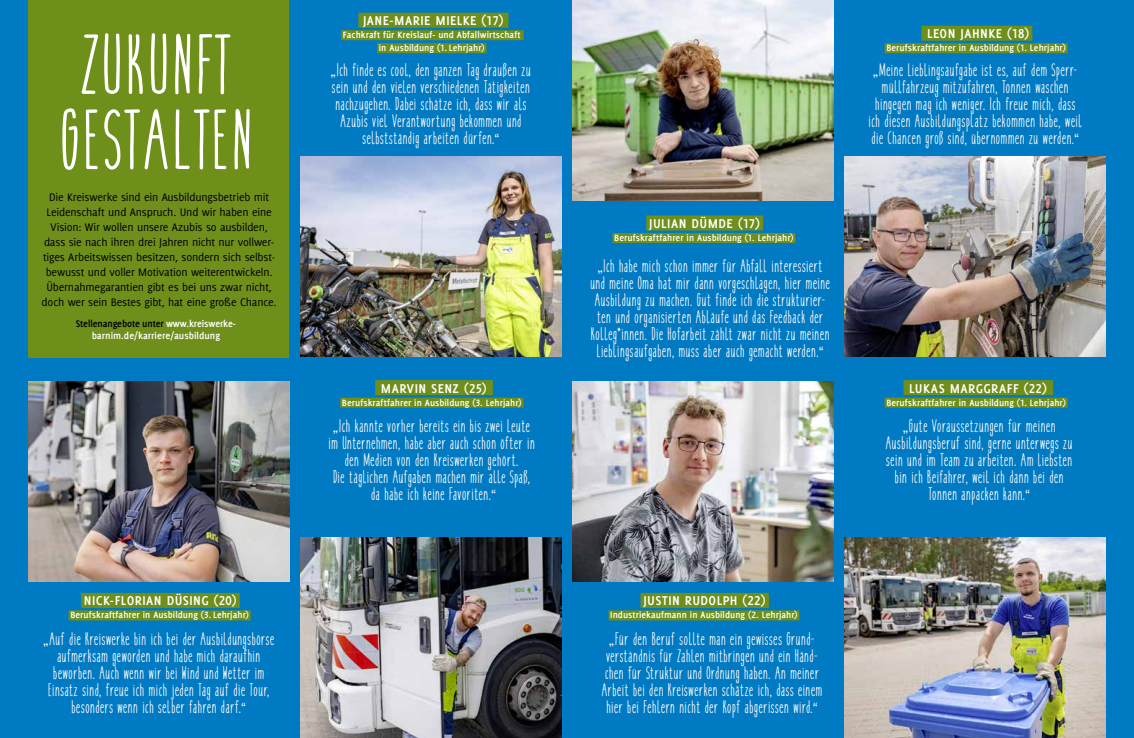
<style>
.page{position:relative;width:1134px;height:738px;background:#fff}
.page>*{position:absolute;margin:0;border:0;box-sizing:border-box;transform-origin:0 0}
.t1{font:700 65px/75px "cookies&milk";letter-spacing:.05em;color:#fff;text-align:center}
.t2{font:700 14px/17px "cookies&milk";letter-spacing:.045em;color:#fff;text-align:center}
.t3{font:700 14px "Delicious LB";letter-spacing:.03em;color:#fff}
.t4{font:12px/15px "Delicious LB";letter-spacing:-.015em;color:#000;text-align:center}
.t5{font:700 10.5px/12px "Delicious LB";letter-spacing:-.01em;color:#fff;text-align:center}
.t6{font:700 10px/13px "Delicious LB";letter-spacing:.005em;color:#fff;text-align:center}
.s1{color:#000}
</style>
<div class="page">
<div style="left:0;top:0;width:1134px;height:737px;background:#007ac2"></div>
<div style="left:28px;top:0;width:261px;height:357px;background:#6f8f1b"></div>
<img style="left:845px;top:537px;width:261px;height:200px">
<img style="left:300px;top:537px;width:261px;height:200px">
<img style="left:300px;top:156px;width:261px;height:200px">
<img style="left:573px;top:0;width:260px;height:200px">
<img style="left:573px;top:381px;width:260px;height:200px">
<img style="left:845px;top:156px;width:261px;height:200px">
<img style="left:28px;top:381px;width:261px;height:200px">
<div style="left:358px;top:13px;width:150px;height:15px;background:#6f8f1b"></div>
<div style="left:341px;top:30px;width:183px;height:10px;background:#6f8f1b"></div>
<div style="left:377px;top:43px;width:109px;height:10px;background:#6f8f1b"></div>
<div style="left:921px;top:26px;width:111px;height:15px;background:#6f8f1b"></div>
<div style="left:885px;top:43px;width:182px;height:10px;background:#6f8f1b"></div>
<div style="left:646px;top:215px;width:117px;height:15px;background:#6f8f1b"></div>
<div style="left:612px;top:233px;width:183px;height:10px;background:#6f8f1b"></div>
<div style="left:81px;top:592px;width:159px;height:15px;background:#6f8f1b"></div>
<div style="left:69px;top:610px;width:182px;height:10px;background:#6f8f1b"></div>
<div style="left:375px;top:380px;width:118px;height:15px;background:#6f8f1b"></div>
<div style="left:340px;top:397px;width:183px;height:10px;background:#6f8f1b"></div>
<div style="left:903px;top:380px;width:150px;height:15px;background:#6f8f1b"></div>
<div style="left:885px;top:397px;width:182px;height:10px;background:#6f8f1b"></div>
<div style="left:640px;top:592px;width:129px;height:15px;background:#6f8f1b"></div>
<div style="left:608px;top:610px;width:191px;height:10px;background:#6f8f1b"></div>
<h1 class="t1" style="left:60px;top:31px;width:193px">ZUKUNFT<br>GESTALTEN</h1>
<p class="t4" style="left:42px;top:189px;width:236px">Die Kreiswerke sind ein Ausbildungsbetrieb mit Leidenschaft und Anspruch. Und wir haben eine Vision: Wir wollen unsere Azubis so ausbilden, dass sie nach ihren drei Jahren nicht nur vollwer&shy;tiges Arbeitswissen besitzen, sondern sich selbst&shy;bewusst und voller Motivation weiterentwickeln.<br>Übernahmegarantien gibt es bei uns zwar nicht, doch wer sein Bestes gibt, hat eine große Chance.</p>
<p class="t5" style="left:76px;top:317px;width:162px"><span class="s1">Stellenangebote unter</span> www.kreiswerke&shy;barnim.de/karriere/ausbildung</p>
<p class="t3" style="left:84px;top:591px;width:154px">NICK-FLORIAN DÜSING (20)</p>
<p class="t6" style="left:70px;top:607px;width:180px">Berufskraftfahrer in Ausbildung (3. Lehrjahr)</p>
<p class="t2" style="left:43px;top:630px;width:232px">„Auf die Kreiswerke bin ich bei der Ausbildungsbörse aufmerksam geworden und habe mich daraufhin beworben. Auch wenn wir bei Wind und Wetter im Einsatz sind, freue ich mich jeden Tag auf die Tour, besonders wenn ich selber fahren darf.</p>
<p class="t2" style="left:242px;top:691px;width:6px">“</p>
<p class="t3" style="left:363px;top:12px;width:142px">JANE-MARIE MIELKE (17)</p>
<p class="t6" style="left:343px;top:28px;width:179px">Fachkraft für Kreislauf- und Abfallwirtschaft in Ausbildung (1. Lehrjahr)</p>
<p class="t3" style="left:927px;top:25px;width:103px">LEON JAHNKE (18)</p>
<p class="t6" style="left:886px;top:41px;width:181px">Berufskraftfahrer in Ausbildung (1. Lehrjahr)</p>
<p class="t2" style="left:331px;top:62px;width:201px">„Ich finde es cool, den ganzen Tag draußen zu sein und den vielen verschiedenen Tätigkeiten nachzugehen. Dabei schätze ich, dass wir als Azubis viel Verantwortung bekommen und selbstständig arbeiten dürfen.</p>
<p class="t2" style="left:495px;top:123px;width:6px">“</p>
<p class="t2" style="left:868px;top:62px;width:215px">„Meine Lieblingsaufgabe ist es, auf dem Sperr&shy;müllfahrzeug mitzufahren, Tonnen waschen hingegen mag ich weniger. Ich freue mich, dass ich diesen Ausbildungsplatz bekommen habe, weil die Chancen groß sind, übernommen zu werden.</p>
<p class="t2" style="left:1075px;top:123px;width:6px">“</p>
<p class="t3" style="left:649px;top:214px;width:112px">JULIAN DÜMDE (17)</p>
<p class="t6" style="left:614px;top:230px;width:181px">Berufskraftfahrer in Ausbildung (1. Lehrjahr)</p>
<p class="t2" style="left:590px;top:257px;width:241px">„Ich habe mich schon immer für Abfall interessiert und meine Oma hat mir dann vorgeschlagen, hier meine Ausbildung zu machen. Gut finde ich die strukturier&shy;ten und organisierten Abläufe und das Feedback der Kolleg*innen. Die Hofarbeit zählt zwar nicht zu meinen Lieblingsaufgaben, muss aber auch gemacht werden.</p>
<p class="t2" style="left:819px;top:335px;width:6px">“</p>
<p class="t3" style="left:381px;top:378px;width:107px">MARVIN SENZ (25)</p>
<p class="t6" style="left:342px;top:395px;width:181px">Berufskraftfahrer in Ausbildung (3. Lehrjahr)</p>
<p class="t3" style="left:909px;top:378px;width:139px">LUKAS MARGGRAFF (22)</p>
<p class="t6" style="left:886px;top:395px;width:181px">Berufskraftfahrer in Ausbildung (1. Lehrjahr)</p>
<p class="t2" style="left:328px;top:418px;width:208px">„Ich kannte vorher bereits ein bis zwei Leute im Unternehmen, habe aber auch schon öfter in den Medien von den Kreiswerken gehört.<br>Die täglichen Aufgaben machen mir alle Spaß, da habe ich keine Favoriten.</p>
<p class="t2" style="left:491px;top:479px;width:6px">“</p>
<p class="t2" style="left:886px;top:418px;width:188px">„Gute Voraussetzungen für meinen Ausbildungs beruf sind, gerne unterwegs zu sein und im Team zu arbeiten. Am liebsten bin ich Beifahrer, weil ich dann bei den Tonnen anpacken kann.</p>
<p class="t2" style="left:1026px;top:479px;width:6px">“</p>
<p class="t3" style="left:643px;top:591px;width:124px">JUSTIN RUDOLPH (22)</p>
<p class="t6" style="left:610px;top:607px;width:189px">Industriekaufmann in Ausbildung (2. Lehrjahr)</p>
<p class="t2" style="left:602px;top:630px;width:222px">„Für den Beruf sollte man ein gewisses Grund&shy;verständnis für Zahlen mitbringen und ein Händ&shy;chen für Struktur und Ordnung haben. An meiner Arbeit bei den Kreiswerken schätze ich, dass einem hier bei Fehlern nicht der Kopf abgerissen wird.</p>
<p class="t2" style="left:813px;top:691px;width:6px">“</p>
</div>
